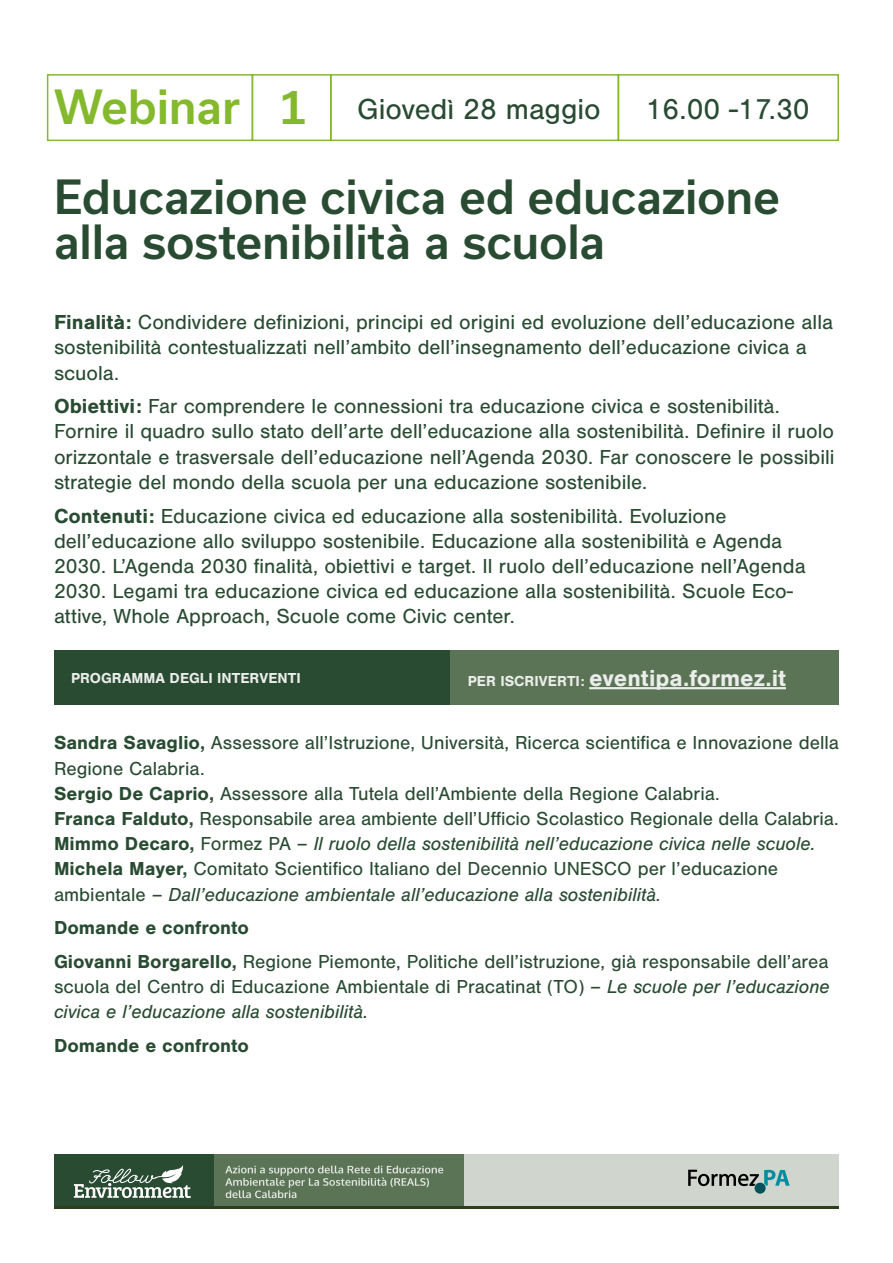
<style>
.page{position:relative;width:893px;height:1263px;background:#fff}
.page>*{position:absolute;margin:0;border:0;box-sizing:border-box;transform-origin:0 0}
.t1{font:500 45px/45px "Usual";color:#294b32}
.t2{font:500 45px "Usual";letter-spacing:-.005em;color:#84b92d}
.t3{font:30px "Nimbus San";color:#294b32}
.t4{font:700 24px "Nimbus San";color:#ebedea}
.t5{font:21px/25.2px "Nimbus San";color:#294b32}
.t6{font:19.5px/25.2px "Nimbus San";color:#294b32}
.t7{font:italic 19.5px/25.2px "Nimbus San";color:#294b32}
.t8{font:700 19.5px "Nimbus San";color:#294b32}
.t9{font:700 15px "Nimbus San";color:#ebedea}
.s1{font-weight:700}
.s2{font-size:15px}
.s3{font-style:italic}
.s4{font-style:normal}
</style>
<div class="page">
<div style="left:54px;top:1154px;width:785px;height:53px;background:#d0d6ce"></div>
<div style="left:54px;top:1154px;width:162px;height:55px;background:#294b32"></div>
<div style="left:214px;top:1154px;width:249px;height:55px;background:#5b7456"></div>
<svg style="left:225px;top:1165px;width:218px;height:33px"></svg>
<svg style="left:74px;top:1165px;width:117px;height:33px"></svg>
<hr style="left:54px;top:1206px;width:785px;height:3px;background:#2e3e1d">
<div style="left:54px;top:650px;width:397px;height:55px;background:#294b32"></div>
<div style="left:451px;top:650px;width:388px;height:55px;background:#5b7456"></div>
<hr style="left:589px;top:687px;width:197px;height:2px;background:#ebedea">
<div style="left:755px;top:1183px;width:11px;height:11px;background:#005159;border-radius:50%"></div>
<svg style="left:688px;top:1170px;width:102px;height:16px"></svg>
<div style="left:47px;top:74px;width:206px;height:67px;border:2px solid #84b92d"></div>
<div style="left:252px;top:74px;width:79px;height:67px;border:2px solid #84b92d"></div>
<div style="left:330px;top:74px;width:289px;height:67px;border:2px solid #84b92d"></div>
<div style="left:618px;top:74px;width:221px;height:67px;border:2px solid #84b92d"></div>
<h1 class="t2" style="left:54px;top:81px;width:255px">Webinar 1</h1>
<h2 class="t3" style="left:357px;top:92px;width:245px">Giovedì 28 maggio</h2>
<h2 class="t3" style="left:646px;top:92px;width:165px">16.00 -17.30</h2>
<h1 class="t1" style="left:54px;top:174px;width:727px">Educazione civica ed educazione alla sostenibilità a scuola</h1>
<p class="t5" style="left:54px;top:310px;width:781px"><span class="s1">Finalità:</span> Condividere definizioni, principi ed origini ed evoluzione dell’educazione alla sostenibilità contestualizzati nell’ambito dell’insegnamento dell’educazione civica a scuola.</p>
<p class="t5" style="left:54px;top:394px;width:782px"><span class="s1">Obiettivi:</span> Far comprendere le connessioni tra educazione civica e sostenibilità.<br>Fornire il quadro sullo stato dell’arte dell’educazione alla sostenibilità. Definire il ruolo orizzontale e trasversale dell’educazione nell’Agenda 2030. Far conoscere le possibili strategie del mondo della scuola per una educazione sostenibile.</p>
<p class="t5" style="left:54px;top:503px;width:753px"><span class="s1">Contenuti:</span> Educazione civica ed educazione alla sostenibilità. Evoluzione dell’educazione allo sviluppo sostenibile. Educazione alla sostenibilità e Agenda 2030. L’Agenda 2030 finalità, obiettivi e target. Il ruolo dell’educazione nell’Agenda 2030. Legami tra educazione civica ed educazione alla sostenibilità. Scuole Eco&shy;attive, Whole Approach, Scuole come Civic center.</p>
<p class="t9" style="left:71px;top:669px;width:231px">PROGRAMMA DEGLI INTERVENTI</p>
<p class="t4" style="left:468px;top:664px;width:320px"><span class="s2">PER ISCRIVERTI:</span> eventipa.formez.it</p>
<p class="t6" style="left:54px;top:731px;width:786px"><span class="s1">Sandra Savaglio,</span> Assessore all’Istruzione, Università, Ricerca scientifica e Innovazione della Regione Calabria.<br><span class="s1">Sergio De Caprio,</span> Assessore alla Tutela dell’Ambiente della Regione Calabria.<br><span class="s1">Franca Falduto,</span> Responsabile area ambiente dell’Ufficio Scolastico Regionale della Calabria.<br><span class="s1">Mimmo Decaro,</span> Formez PA – <span class="s3">Il ruolo della sostenibilità nell’educazione civica nelle scuole.<br></span><span class="s1">Michela Mayer,</span> Comitato Scientifico Italiano del Decennio UNESCO per l’educazione ambientale – <span class="s3">Dall’educazione ambientale all’educazione alla sostenibilità.</span></p>
<p class="t6" style="left:54px;top:911px;width:776px;line-height:33.8px"><span class="s1">Domande e confronto<br>Giovanni Borgarello,</span> Regione Piemonte, Politiche dell’istruzione, già responsabile dell’area</p>
<p class="t7" style="left:54px;top:974px;width:777px"><span class="s4">scuola del Centro di Educazione Ambientale di Pracatinat (TO) –</span> Le scuole per l’educazione civica e l’educazione alla sostenibilità.</p>
<p class="t8" style="left:54px;top:1035px;width:197px">Domande e confronto</p>
</div>
